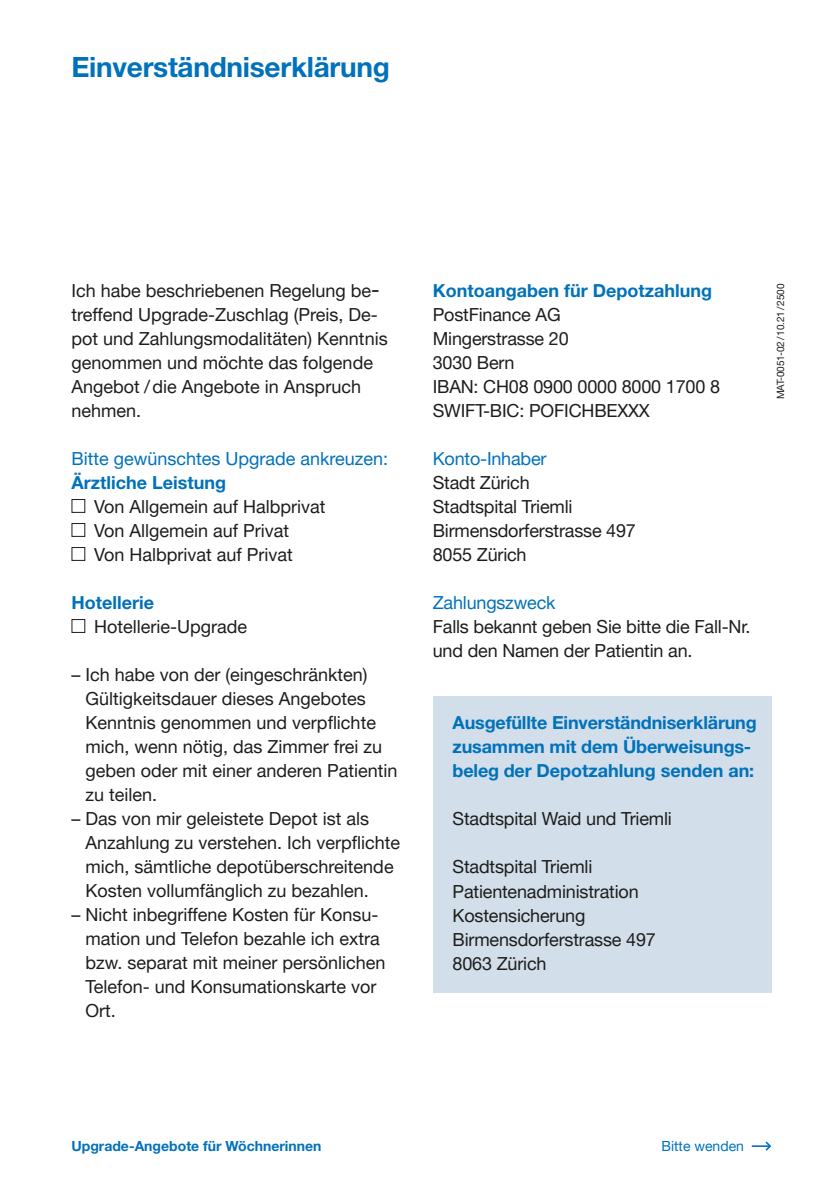
<style>
.page{position:relative;width:828px;height:1191px;background:#fff}
.page>*{position:absolute;margin:0;border:0;box-sizing:border-box;transform-origin:0 0}
.Rubriktitel{font:700 28px "Helvetica Neue LT Pro";letter-spacing:-.01em;color:#0071bb}
.Lauftext{font:18px/24px "Helvetica Neue LT Pro";color:#1d1d1b}
.Lead_Titel_blau{font:700 18px/24px "Helvetica Neue LT Pro";color:#0071bb}
.Lauftext-2{font:18px "Helvetica Neue LT Pro";color:#0071bb}
.Cover___Untertitel{font:700 14px "Helvetica Neue LT Pro";color:#0071bb}
.Cover___Untertitel-2{font:14px "Helvetica Neue LT Pro";color:#0071bb}
.t1{font:10px "Helvetica Neue LT Pro";letter-spacing:-.01em;color:#1d1d1b}
</style>
<div class="page">
<svg style="left:752px;top:1141px;width:20px;height:10px"></svg>
<div style="left:71px;top:499px;width:14px;height:14px;border:1px solid #1d1d1b"></div>
<div style="left:71px;top:523px;width:14px;height:14px;border:1px solid #1d1d1b"></div>
<div style="left:71px;top:547px;width:14px;height:14px;border:1px solid #1d1d1b"></div>
<div style="left:71px;top:619px;width:14px;height:14px;border:1px solid #1d1d1b"></div>
<div style="left:433px;top:696px;width:338px;height:297px;background:#d2dee9"></div>
<p class="Rubriktitel" style="left:71px;top:49px;width:320px">Einverständniserklärung</p>
<p class="Lauftext" style="left:71px;top:278px;width:318px">Ich habe beschriebenen Regelung be&shy;treffend Upgrade-Zuschlag (Preis, De&shy;pot und Zahlungsmodalitäten) Kenntnis genommen und möchte das folgende<br>Angebot /die Angebote in Anspruch nehmen.</p>
<p class="Lauftext-2" style="left:71px;top:447px;width:318px">Bitte gewünschtes Upgrade ankreuzen:</p>
<p class="Lead_Titel_blau" style="left:71px;top:470px;width:156px">Ärztliche Leistung</p>
<p class="Lauftext" style="left:94px;top:494px;width:233px">Von Allgemein auf Halbprivat</p>
<p class="Lauftext" style="left:94px;top:518px;width:197px">Von Allgemein auf Privat</p>
<p class="Lauftext" style="left:94px;top:542px;width:200px">Von Halbprivat auf Privat</p>
<p class="Lead_Titel_blau" style="left:71px;top:590px;width:84px">Hotellerie</p>
<p class="Lauftext" style="left:94px;top:614px;width:154px">Hotellerie-Upgrade</p>
<p class="Lauftext" style="left:85px;top:662px;width:314px;text-indent:-14px">– Ich habe von der (eingeschränkten)<br>Gültigkeitsdauer dieses Angebotes<br>Kenntnis genommen und verpflichte mich, wenn nötig, das Zimmer frei zu geben oder mit einer anderen Patientin zu teilen.</p>
<p class="Lauftext" style="left:85px;top:806px;width:316px;text-indent:-14px">– Das von mir geleistete Depot ist als Anzahlung zu verstehen. Ich verpflichte mich, sämtliche depotüberschreitende Kosten vollumfänglich zu bezahlen.</p>
<p class="Lauftext" style="left:85px;top:902px;width:302px;text-indent:-14px">– Nicht inbegriffene Kosten für Konsu&shy;mation und Telefon bezahle ich extra bzw. separat mit meiner persönlichen<br>Telefon- und Konsumationskarte vor<br>Ort.</p>
<p class="Lead_Titel_blau" style="left:433px;top:278px;width:281px">Kontoangaben für Depotzahlung</p>
<p class="Lauftext" style="left:433px;top:302px;width:129px">PostFinance AG</p>
<p class="Lauftext" style="left:433px;top:326px;width:137px">Mingerstrasse 20</p>
<p class="Lauftext" style="left:433px;top:350px;width:83px">3030 Bern</p>
<p class="Lauftext" style="left:433px;top:374px;width:289px">IBAN: CH08 0900 0000 8000 1700 8</p>
<p class="Lauftext" style="left:433px;top:398px;width:219px">SWIFT-BIC: POFICHBEXXX</p>
<p class="Lauftext-2" style="left:433px;top:447px;width:115px">Konto-Inhaber</p>
<p class="Lauftext" style="left:433px;top:470px;width:99px">Stadt Zürich</p>
<p class="Lauftext" style="left:433px;top:494px;width:141px">Stadtspital Triemli</p>
<p class="Lauftext" style="left:433px;top:518px;width:205px">Birmensdorferstrasse 497</p>
<p class="Lauftext" style="left:433px;top:542px;width:95px">8055 Zürich</p>
<p class="Lauftext-2" style="left:433px;top:591px;width:124px">Zahlungszweck</p>
<p class="Lauftext" style="left:433px;top:614px;width:319px">Falls bekannt geben Sie bitte die Fall-Nr. und den Namen der Patientin an.</p>
<p class="t1" style="left:774px;top:399px;width:117px;rotate:-90deg">MAT-0051-02/10.21/2500</p>
<p class="Lead_Titel_blau" style="left:452px;top:710px;width:306px">Ausgefüllte Einverständniserklärung zusammen mit dem Überweisungs&shy;beleg der Depotzahlung senden an:</p>
<p class="Lauftext" style="left:452px;top:806px;width:221px">Stadtspital Waid und Triemli</p>
<p class="Lauftext" style="left:452px;top:854px;width:141px">Stadtspital Triemli</p>
<p class="Lauftext" style="left:452px;top:878px;width:188px">Patientenadministration<br>Kostensicherung</p>
<p class="Lauftext" style="left:452px;top:926px;width:205px">Birmensdorferstrasse 497</p>
<p class="Lauftext" style="left:452px;top:950px;width:95px">8063 Zürich</p>
<p class="Cover___Untertitel" style="left:71px;top:1137px;width:251px">Upgrade-Angebote für Wöchnerinnen</p>
<p class="Cover___Untertitel-2" style="left:661px;top:1137px;width:84px">Bitte wenden</p>
</div>
